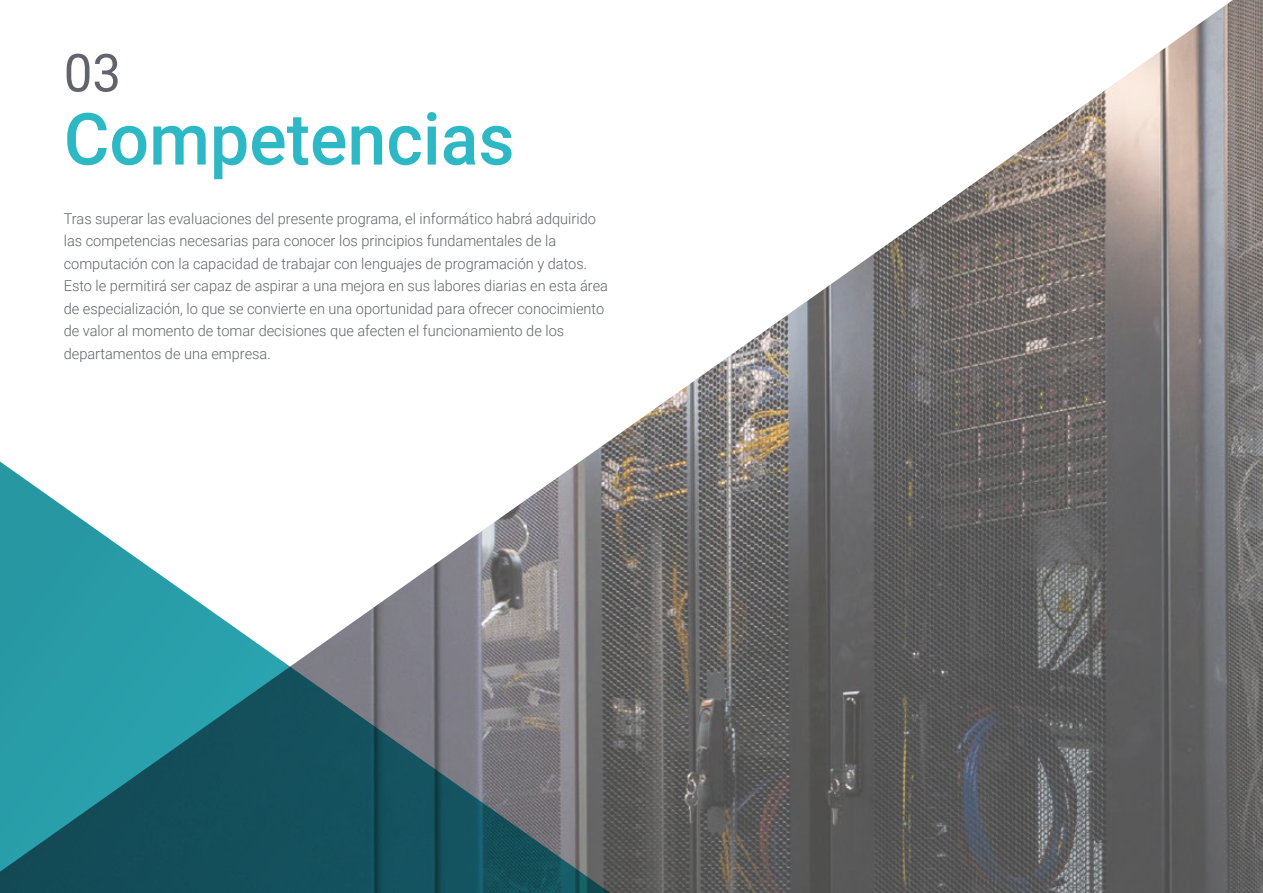
<style>
.page{position:relative;width:1263px;height:893px;background:#fff}
.page>*{position:absolute;margin:0;border:0;box-sizing:border-box;transform-origin:0 0}
.t1{font:500 72px "Roboto";color:#2db8c5}
.t2{font:52.5px "Roboto";color:#61646a}
.t3{font:300 15px/22.5px "Roboto";color:#61646a}
</style>
<div class="page">
<img style="left:602px;top:0;width:661px;height:893px">
<svg style="left:0;top:446px;width:640px;height:447px"></svg>
<h2 class="t2" style="left:64px;top:36px;width:59px">03</h2>
<h1 class="t1" style="left:64px;top:89px;width:452px">Competencias</h1>
<p class="t3" style="left:64px;top:207px;width:546px">Tras superar las evaluaciones del presente programa, el informático habrá adquirido las competencias necesarias para conocer los principios fundamentales de la computación con la capacidad de trabajar con lenguajes de programación y datos.<br>Esto le permitirá ser capaz de aspirar a una mejora en sus labores diarias en esta área de especialización, lo que se convierte en una oportunidad para ofrecer conocimiento de valor al momento de tomar decisiones que afecten el funcionamiento de los departamentos de una empresa.</p>
</div>
